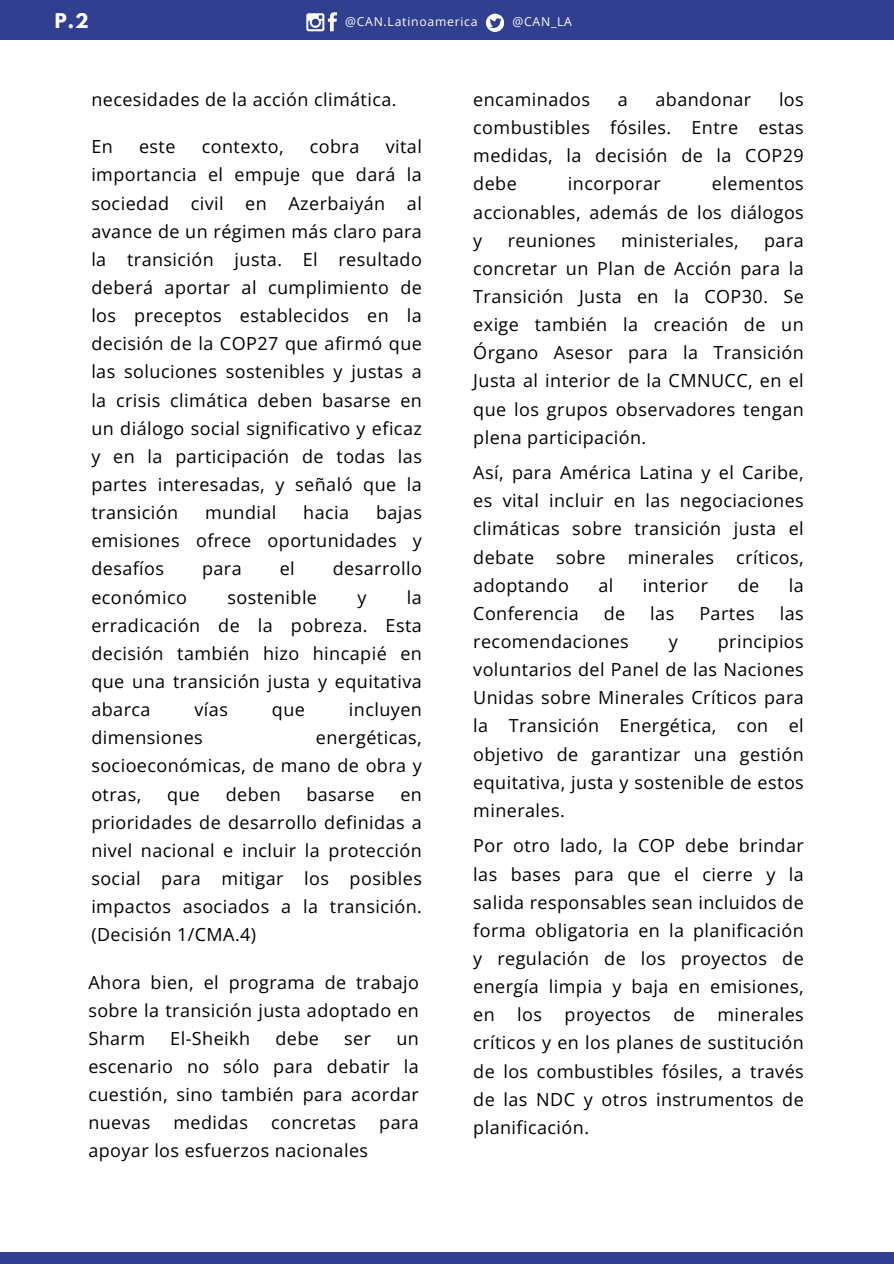
<style>
.page{position:relative;width:894px;height:1264px;background:#fff}
.page>*{position:absolute;margin:0;border:0;box-sizing:border-box;transform-origin:0 0}
.t1{font:18px/28.2px "Open Sans";letter-spacing:.025em;color:#000;text-align:justify}
.t2{font:700 18px "League Spartan";color:#fff}
.t3{font:12.3px "Open Sans";letter-spacing:.06em;color:#fff}
</style>
<div class="page">
<div style="left:0;top:0;width:893px;height:39px;background:#313f91"></div>
<div style="left:0;top:1252px;width:893px;height:11px;background:#313f91"></div>
<svg style="left:306px;top:12px;width:31px;height:19px"></svg>
<svg style="left:486px;top:14px;width:18px;height:18px"></svg>
<p class="t2" style="left:55px;top:12px;width:35px">P.2</p>
<h1 class="t3" style="left:345px;top:13px;width:134px">@CAN.Latinoamerica</h1>
<p class="t3" style="left:512px;top:13px;width:61px">@CAN_LA</p>
<p class="t1" style="left:91px;top:85px;width:307px">necesidades de la acción climática.</p>
<h3 class="t1" style="left:473px;top:85px;width:118px">encaminados</h3>
<h3 class="t1" style="left:617px;top:85px;width:11px">a</h3>
<h3 class="t1" style="left:655px;top:85px;width:97px">abandonar</h3>
<h3 class="t1" style="left:473px;top:85px;width:332px;text-indent:305px">los combustibles fósiles. Entre estas medidas, la decisión de la COP29 debe</h3>
<h2 class="t1" style="left:91px;top:132px;width:332px;text-indent:294px">vital importancia el empuje que dará la sociedad civil en Azerbaiyán al avance de un régimen más claro para la transición justa. El resultado deberá aportar al cumplimiento de los preceptos establecidos en la decisión de la COP27 que afirmó que las soluciones sostenibles y justas a la crisis climática deben basarse en un diálogo social significativo y eficaz y en la participación de todas las partes interesadas, y señaló que la transición</h2>
<h2 class="t1" style="left:91px;top:132px;width:23px">En</h2>
<h2 class="t1" style="left:139px;top:132px;width:38px">este</h2>
<h2 class="t1" style="left:202px;top:132px;width:83px">contexto,</h2>
<h2 class="t1" style="left:310px;top:132px;width:51px">cobra</h2>
<h3 class="t1" style="left:473px;top:169px;width:332px;text-indent:238px">elementos accionables, además de los diálogos y</h3>
<h3 class="t1" style="left:567px;top:169px;width:94px">incorporar</h3>
<h3 class="t1" style="left:507px;top:225px;width:90px">reuniones</h3>
<h3 class="t1" style="left:621px;top:225px;width:119px">ministeriales,</h3>
<h3 class="t1" style="left:473px;top:225px;width:332px;text-indent:291px">para concretar un Plan de Acción para la Transición Justa en la COP30. Se exige también la creación de un Órgano Asesor para la Transición Justa al interior de la CMNUCC, en el que los grupos observadores tengan plena participación.</h3>
<h2 class="t1" style="left:473px;top:458px;width:332px">Así, para América Latina y el Caribe, es vital incluir en las negociaciones climáticas sobre transición justa el debate sobre minerales críticos, adoptando</h2>
<h2 class="t1" style="left:91px;top:498px;width:332px;text-indent:284px">bajas emisiones ofrece oportunidades y desafíos</h2>
<h2 class="t1" style="left:205px;top:498px;width:73px">mundial</h2>
<h2 class="t1" style="left:303px;top:498px;width:47px">hacia</h2>
<h2 class="t1" style="left:202px;top:554px;width:41px">para</h2>
<h2 class="t1" style="left:280px;top:554px;width:17px">el</h2>
<h2 class="t1" style="left:333px;top:554px;width:91px">desarrollo</h2>
<h2 class="t1" style="left:598px;top:570px;width:16px">al</h2>
<h2 class="t1" style="left:642px;top:570px;width:67px">interior</h2>
<h2 class="t1" style="left:737px;top:570px;width:23px">de</h2>
<h2 class="t1" style="left:788px;top:570px;width:16px">la</h2>
<h2 class="t1" style="left:91px;top:582px;width:97px">económico</h2>
<h2 class="t1" style="left:227px;top:582px;width:91px">sostenible</h2>
<h2 class="t1" style="left:357px;top:582px;width:10px">y</h2>
<h2 class="t1" style="left:91px;top:582px;width:332px;text-indent:315px">la erradicación de la pobreza. Esta decisión también hizo hincapié en que una transición justa y equitativa abarca</h2>
<h2 class="t1" style="left:473px;top:598px;width:107px">Conferencia</h2>
<h2 class="t1" style="left:603px;top:598px;width:23px">de</h2>
<h2 class="t1" style="left:650px;top:598px;width:25px">las</h2>
<h2 class="t1" style="left:699px;top:598px;width:57px">Partes</h2>
<h2 class="t1" style="left:779px;top:598px;width:25px">las</h2>
<h2 class="t1" style="left:473px;top:627px;width:157px">recomendaciones</h2>
<h2 class="t1" style="left:668px;top:627px;width:10px">y</h2>
<h2 class="t1" style="left:473px;top:627px;width:332px;text-indent:244px">principios voluntarios del Panel de las Naciones Unidas sobre Minerales Críticos para la Transición Energética, con el objetivo de garantizar una gestión equitativa, justa y sostenible de estos minerales.</h2>
<h2 class="t1" style="left:473px;top:831px;width:332px">Por otro lado, la COP debe brindar las bases para que el cierre y la salida responsables sean incluidos de forma obligatoria en la planificación y regulación de los proyectos de energía limpia y baja en emisiones, en los proyectos de minerales críticos y en los planes de sustitución de los combustibles fósiles, a través de las NDC y otros instrumentos de planificación.</h2>
<h2 class="t1" style="left:194px;top:695px;width:35px">vías</h2>
<h2 class="t1" style="left:272px;top:695px;width:35px">que</h2>
<h2 class="t1" style="left:349px;top:695px;width:74px">incluyen</h2>
<h2 class="t1" style="left:91px;top:723px;width:113px">dimensiones</h2>
<h2 class="t1" style="left:91px;top:723px;width:332px;text-indent:224px">energéticas, socioeconómicas, de mano de obra y otras,</h2>
<h2 class="t1" style="left:167px;top:779px;width:35px">que</h2>
<h2 class="t1" style="left:226px;top:779px;width:57px">deben</h2>
<h2 class="t1" style="left:306px;top:779px;width:70px">basarse</h2>
<h2 class="t1" style="left:91px;top:779px;width:332px;text-indent:309px">en prioridades de desarrollo definidas a nivel nacional e incluir la protección social para mitigar los posibles impactos asociados a la transición. (Decisión 1/CMA.4)</h2>
<p class="t1" style="left:88px;top:967px;width:332px">Ahora bien, el programa de trabajo sobre la transición justa adoptado en Sharm</p>
<p class="t1" style="left:170px;top:1023px;width:81px">El-Sheikh</p>
<p class="t1" style="left:275px;top:1023px;width:45px">debe</p>
<p class="t1" style="left:344px;top:1023px;width:28px">ser</p>
<p class="t1" style="left:88px;top:1023px;width:332px;text-indent:308px">un escenario no sólo para debatir la cuestión, sino también para acordar nuevas</p>
<p class="t1" style="left:173px;top:1108px;width:76px">medidas</p>
<p class="t1" style="left:271px;top:1108px;width:87px">concretas</p>
<p class="t1" style="left:379px;top:1108px;width:41px">para</p>
<p class="t1" style="left:88px;top:1136px;width:281px">apoyar los esfuerzos nacionales</p>
</div>
